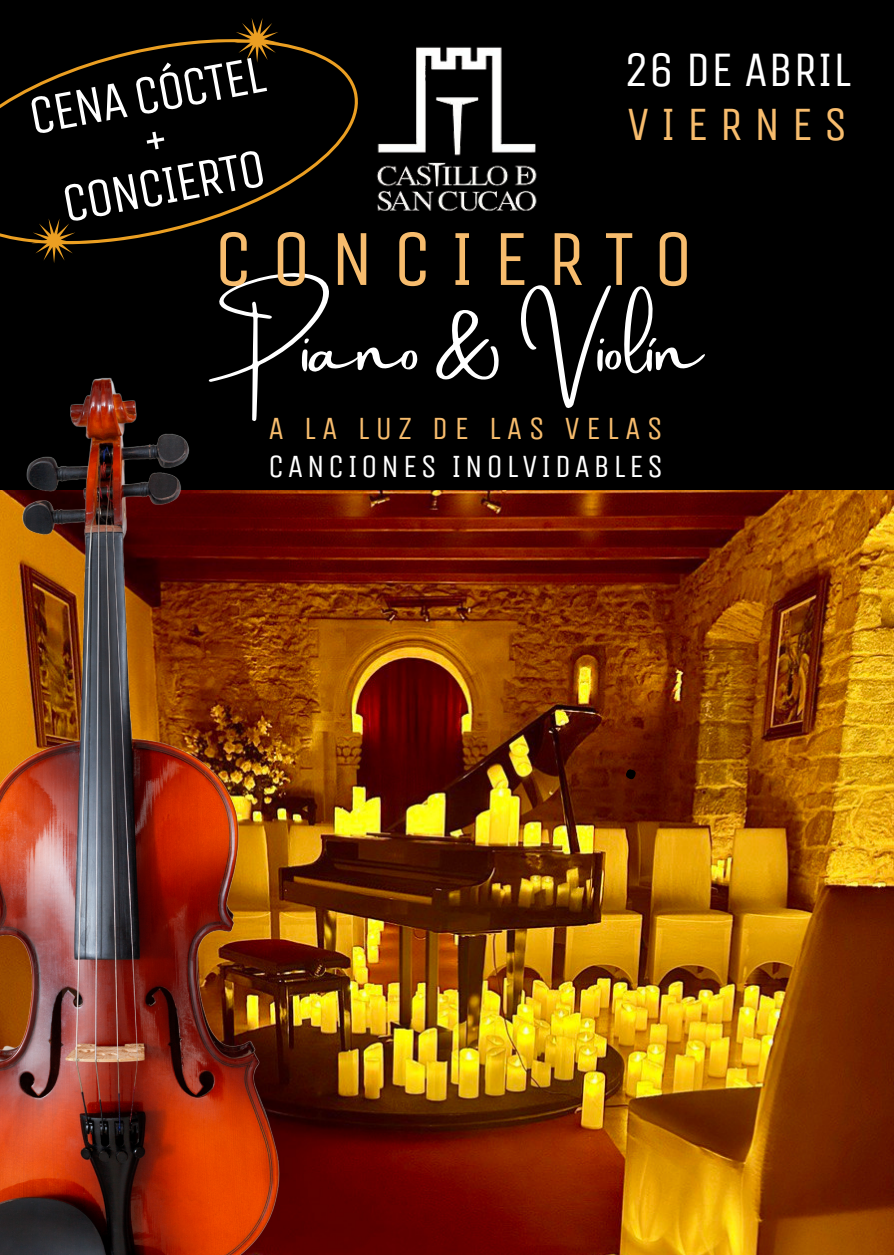
<style>
.page{position:relative;width:894px;height:1255px;background:#fff}
.page>*{position:absolute;margin:0;border:0;box-sizing:border-box;transform-origin:0 0}
.t1{font:79.5px "Unica One";letter-spacing:.23em;color:#f7bc6d}
.t2{font:66.3px "Amsterdam Two";color:#fff}
.t3{font:54.15px/46px "Unica One";color:#fff;text-align:center}
.t4{font:49.8px "Unica One";color:#fff}
.t5{font:48px "Unica One";letter-spacing:.23em;color:#f7bc6d}
.t6{font:32.55px "Unica One";letter-spacing:.105em;color:#fff}
.t7{font:32.55px "Unica One";letter-spacing:.19em;color:#f7bc6d}
</style>
<div class="page">
<div style="left:0;top:0;width:893px;height:1254px;background:#000"></div>
<img style="left:328px;top:491px;width:565px;height:763px">
<svg style="left:625px;top:769px;width:10px;height:10px"></svg>
<img style="left:376px;top:47px;width:161px;height:165px">
<img style="left:0;top:377px;width:328px;height:877px">
<svg style="left:0;top:39px;width:358px;height:205px"></svg>
<svg style="left:234px;top:18px;width:45px;height:45px"></svg>
<svg style="left:31px;top:218px;width:46px;height:45px"></svg>
<h3 class="t3" style="left:25px;top:95px;width:241px;rotate:-11deg">CENA CÓCTEL +<br>CONCIERTO</h3>
<h4 class="t4" style="left:623px;top:40px;width:229px">26 DE ABRIL</h4>
<h1 class="t5" style="left:626px;top:96px;width:222px">VIERNES</h1>
<p class="t1" style="left:213px;top:212px;width:481px">CONCIERTO</p>
<h2 class="t2" style="left:223px;top:312px;width:479px">Piano &amp; Violín</h2>
<p class="t7" style="left:268px;top:409px;width:396px">A LA LUZ DE LAS VELAS</p>
<p class="t6" style="left:268px;top:447px;width:396px">CANCIONES INOLVIDABLES</p>
</div>
